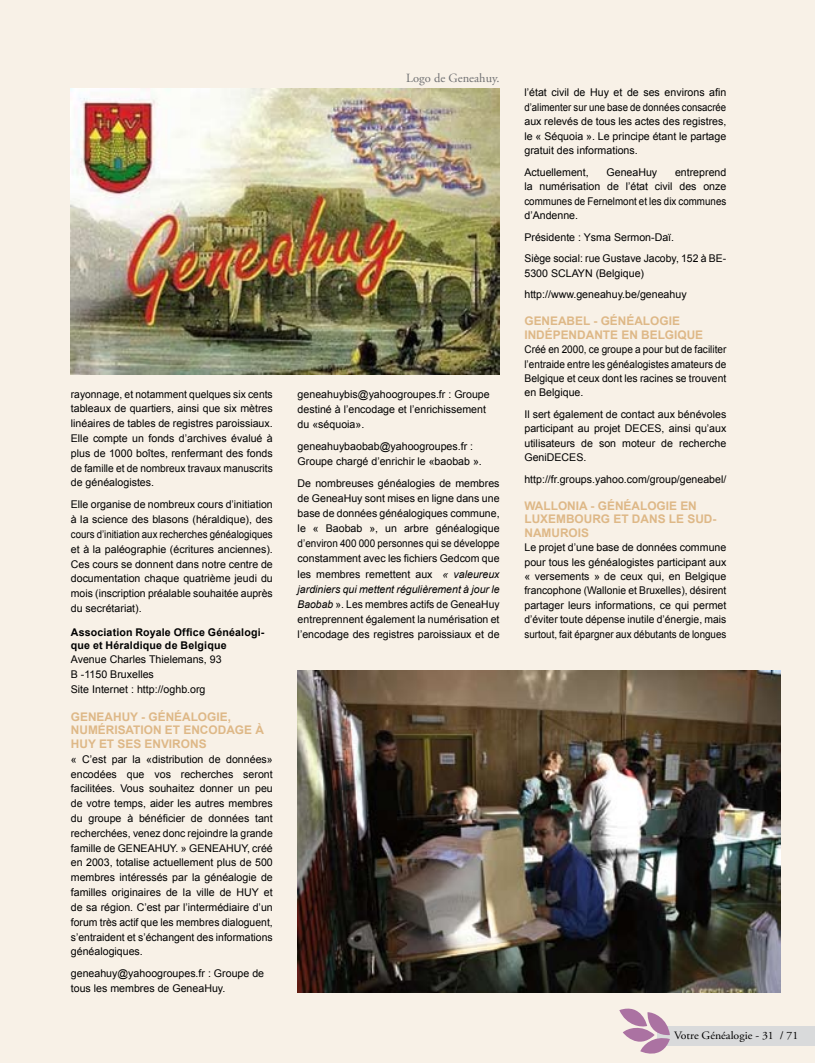
<style>
.page{position:relative;width:815px;height:1063px;background:#f8f1e7}
.page>*{position:absolute;margin:0;border:0;box-sizing:border-box;transform-origin:0 0}
.t1{font:12.5px "Adobe Garamond";color:#707173}
.t2{font:700 11.88px/13.2px "Arial";color:#deb887}
.t3{font:11.25px "Adobe Garamond Pro";color:#000;scale:1.05 1}
.t4{font:10.62px/14.9px "Arial";color:#000;text-align:justify}
.t5{font:10.62px/14.5px "Arial";color:#000;text-align:justify;scale:.94 1}
.t6{font:700 10.62px/13px "Arial";letter-spacing:.015em;color:#000}
.s1{font-style:italic}
</style>
<div class="page">
<div style="left:658px;top:1026px;width:157px;height:19px;background:#d9dadb"></div>
<svg style="left:619px;top:1008px;width:51px;height:46px"></svg>
<img style="left:71px;top:89px;width:429px;height:286px">
<img style="left:298px;top:670px;width:482px;height:322px">
<p class="t1" style="left:406px;top:72px;width:95px">Logo de Geneahuy.</p>
<p class="t4" style="left:71px;top:386px;width:203px">rayonnage, et notamment quelques six cents tableaux de quartiers, ainsi que six mètres linéaires de tables de registres paroissiaux.<br>Elle compte un fonds d’archives évalué à plus de 1000 boîtes, renfermant des fonds de famille et de nombreux travaux manuscrits de généalogistes.</p>
<p class="t4" style="left:71px;top:497px;width:203px">Elle organise de nombreux cours d’initiation à la science des blasons (héraldique), des cours d’initiation aux recherches généalogiques et à la paléographie (écritures anciennes).<br>Ces cours se donnent dans notre centre de documentation chaque quatrième jeudi du mois (inscription préalable souhaitée auprès du secrétariat).</p>
<p class="t6" style="left:71px;top:625px;width:195px">ASSOCIATION ROYALE OFFICE GÉNÉALOGI-<br>QUE ET HÉRALDIQUE DE BELGIQUE</p>
<p class="t4" style="left:71px;top:652px;width:152px;text-align:left">Avenue Charles Thielemans, 93<br>B -1150 Bruxelles<br>Site Internet : http://oghb.org</p>
<p class="t2" style="left:71px;top:710px;width:19px">GENEAHUY</p>
<p class="t2" style="left:71px;top:710px;width:195px;line-height:13.6px;text-indent:70px">- GÉNÉALOGIE,<br>NUMÉRISATION ET ENCODAGE À<br>HUY ET SES ENVIRONS</p>
<p class="t4" style="left:71px;top:752px;width:203px">« C’est par la «distribution de données» encodées que vos recherches seront facilitées. Vous souhaitez donner un peu de votre temps, aider les autres membres du groupe à bénéficier de données tant recherchées, venez donc rejoindre la grande famille de GENEAHUY. » GENEAHUY, créé en 2003, totalise actuellement plus de 500 membres intéressés par la généalogie de familles originaires de la ville de HUY et de sa région. C’est par l’intermédiaire d’un forum très actif que les membres dialoguent, s’entraident et s’échangent des informations généalogiques.</p>
<p class="t4" style="left:71px;top:966px;width:195px">geneahuy@yahoogroupes.fr : Groupe de tous les membres de GeneaHuy.</p>
<p class="t4" style="left:298px;top:386px;width:194px;text-align:left">geneahuybis@yahoogroupes.fr : Groupe destiné à l’encodage et l’enrichissement du «séquoia».</p>
<p class="t4" style="left:298px;top:439px;width:186px">geneahuybaobab@yahoogroupes.fr :<br>Groupe chargé d’enrichir le «baobab ».</p>
<p class="t4" style="left:298px;top:476px;width:203px">De nombreuses généalogies de membres de GeneaHuy sont mises en ligne dans une base de données généalogiques commune, le « Baobab », un arbre généalogique d’environ 400 000 personnes qui se développe constamment avec les fichiers Gedcom que les membres remettent aux <span class="s1">« valeureux jardiniers qui mettent régulièrement à jour le Baobab</span> ». Les membres actifs de GeneaHuy entreprennent également la numérisation et l’encodage des registres paroissiaux et de</p>
<p class="t4" style="left:524px;top:85px;width:203px;line-height:14.5px">l’état civil de Huy et de ses environs afin d’alimenter sur une base de données consacrée aux relevés de tous les actes des registres, le « Séquoia ». Le principe étant le partage gratuit des informations.</p>
<p class="t4" style="left:524px;top:164px;width:66px">Actuellement,</p>
<p class="t4" style="left:606px;top:164px;width:52px">GeneaHuy</p>
<p class="t4" style="left:524px;top:165px;width:203px;line-height:14.5px;text-indent:151px">entreprend la numérisation de l’état civil des onze communes de Fernelmont et les dix communes d’Andenne.</p>
<p class="t4" style="left:524px;top:226px;width:203px;line-height:21.5px">Présidente : Ysma Sermon-Daï.<br>Siège social: rue Gustave Jacoby, 152 à BE-</p>
<p class="t4" style="left:524px;top:262px;width:164px;line-height:21.5px">5300 SCLAYN (Belgique) http://www.geneahuy.be/geneahuy</p>
<p class="t2" style="left:524px;top:315px;width:19px">GENEABE</p>
<p class="t2" style="left:524px;top:315px;width:180px;text-indent:59px">L - GÉNÉALOGIE<br>INDÉPENDANTE EN BELGIQUE</p>
<p class="t5" style="left:524px;top:342px;width:216px">Créé en 2000, ce groupe a pour but de faciliter l’entraide entre les généalogistes amateurs de Belgique et ceux dont les racines se trouvent en Belgique.</p>
<p class="t4" style="left:524px;top:407px;width:203px;line-height:14.5px">Il sert également de contact aux bénévoles participant au projet DECES, ainsi qu’aux utilisateurs de son moteur de recherche GeniDECES.</p>
<p class="t4" style="left:524px;top:472px;width:203px">http://fr.groups.yahoo.com/group/geneabel/</p>
<p class="t2" style="left:524px;top:499px;width:42px">WALLONIA</p>
<p class="t2" style="left:524px;top:499px;width:193px;text-indent:66px">- GÉNÉALOGIE EN<br>LUXEMBOURG ET DANS LE SUD-<br>NAMUROIS</p>
<p class="t4" style="left:524px;top:540px;width:203px;line-height:14.5px">Le projet d’une base de données commune pour tous les généalogistes participant aux « versements » de ceux qui, en Belgique francophone (Wallonie et Bruxelles), désirent partager leurs informations, ce qui permet d’éviter toute dépense inutile d’énergie, mais surtout, fait épargner aux débutants de longues</p>
<p class="t3" style="left:674px;top:1029px;width:120px">Votre Généalogie - 31 / 71</p>
</div>
